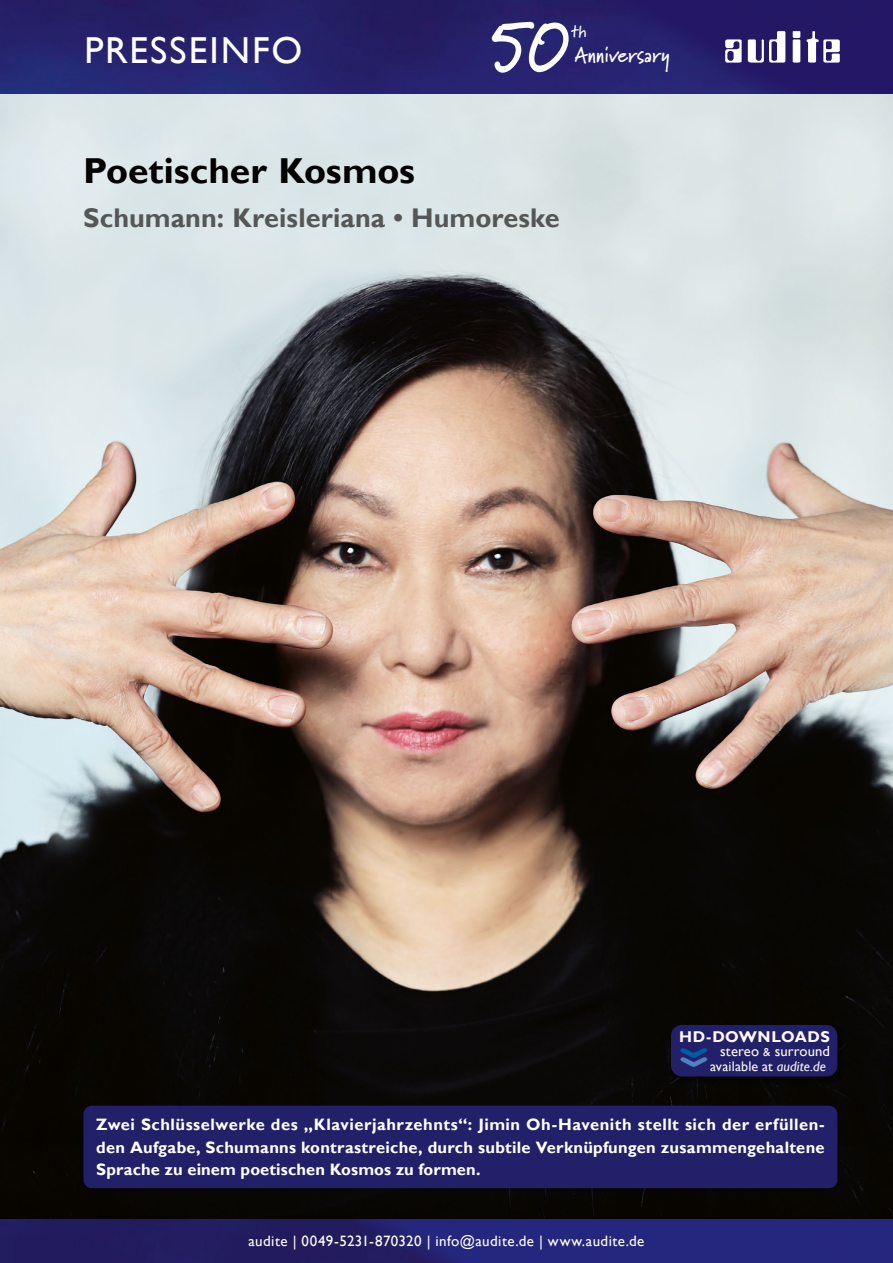
<style>
.page{position:relative;width:893px;height:1263px;background:#fff}
.page>*{position:absolute;margin:0;border:0;box-sizing:border-box;transform-origin:0 0}
.t1{font:700 80.1px "Marydale";color:#fff;scale:.8 1}
.t2{font:58.8px "Arial Rounded MT Bold";color:#5281bf;scale:.77 1}
.t3{font:37.5px "Gill Sans";letter-spacing:.05em;color:#fff}
.t4{font:700 36px "Gill Sans";letter-spacing:-.005em;color:#000}
.t5{font:700 27px "Gill Sans";letter-spacing:.005em;color:#555756}
.t6{font:700 21.3px "Marydale";color:#fff}
.t7{font:700 16.8px "Marydale";color:#fff}
.t8{font:700 16.5px/22.8px "Gill Sans";letter-spacing:.01em;color:#fff;text-align:justify}
.t9{font:700 15.6px "Gill Sans";letter-spacing:.03em;color:#fef9f5}
.t10{font:15px "Gill Sans";letter-spacing:.03em;color:#fff}
.t11{font:14.55px "Gill Sans";letter-spacing:.01em;color:#fef9f5}
.t12{font:14.1px "Gill Sans";letter-spacing:.01em;color:#fef9f5}
.s1{font-size:11.7px}
.s2{font-style:italic}
.s3{color:#005ba8}
</style>
<div class="page">
<img style="left:0;top:94px;width:893px;height:1125px">
<div style="left:83px;top:1106px;width:754px;height:82px;background:#212068;border-radius:8px"></div>
<div style="left:669px;top:1023px;width:176px;height:61px;background:#000;opacity:.5"></div>
<div style="left:671px;top:1025px;width:166px;height:51px;background:#212068;border-radius:11px"></div>
<div style="left:0;top:0;width:893px;height:94px;background:linear-gradient(to right,#26256e,#251b68)"></div>
<img style="left:724px;top:17px;width:117px;height:59px">
<img style="left:0;top:1219px;width:893px;height:44px">
<p class="t3" style="left:84px;top:28px;width:219px">PRESSEINFO</p>
<p class="t1" style="left:489px;top:-2px;width:102px">50</p>
<p class="t7" style="left:571px;top:22px;width:16px">th</p>
<p class="t6" style="left:574px;top:42px;width:97px">Anniversary</p>
<p class="t4" style="left:83px;top:149px;width:333px">Poetischer Kosmos</p>
<p class="t5" style="left:83px;top:201px;width:478px">Schumann: Kreisleriana • Humoreske</p>
<p class="t9" style="left:679px;top:1027px;width:152px">HD-DOWNLOADS</p>
<p class="t11" style="left:720px;top:1043px;width:111px">stereo <span class="s1">&amp;</span> surround</p>
<p class="t12" style="left:710px;top:1058px;width:117px">available at <span class="s2">audite.de</span></p>
<p class="t2" style="left:653px;top:1070px;width:34px;rotate:-90deg">‹<span class="s3">‹</span></p>
<p class="t8" style="left:96px;top:1113px;width:730px">Zwei Schlüsselwerke des „Klavierjahrzehnts“: Jimin Oh-Havenith stellt sich der erfüllen&shy;den Aufgabe, Schumanns kontrastreiche, durch subtile Verknüpfungen zusammengehaltene Sprache zu einem poetischen Kosmos zu formen.</p>
<p class="t10" style="left:249px;top:1232px;width:397px">audite | 0049-5231-870320 | info@audite.de | www.audite.de</p>
</div>
